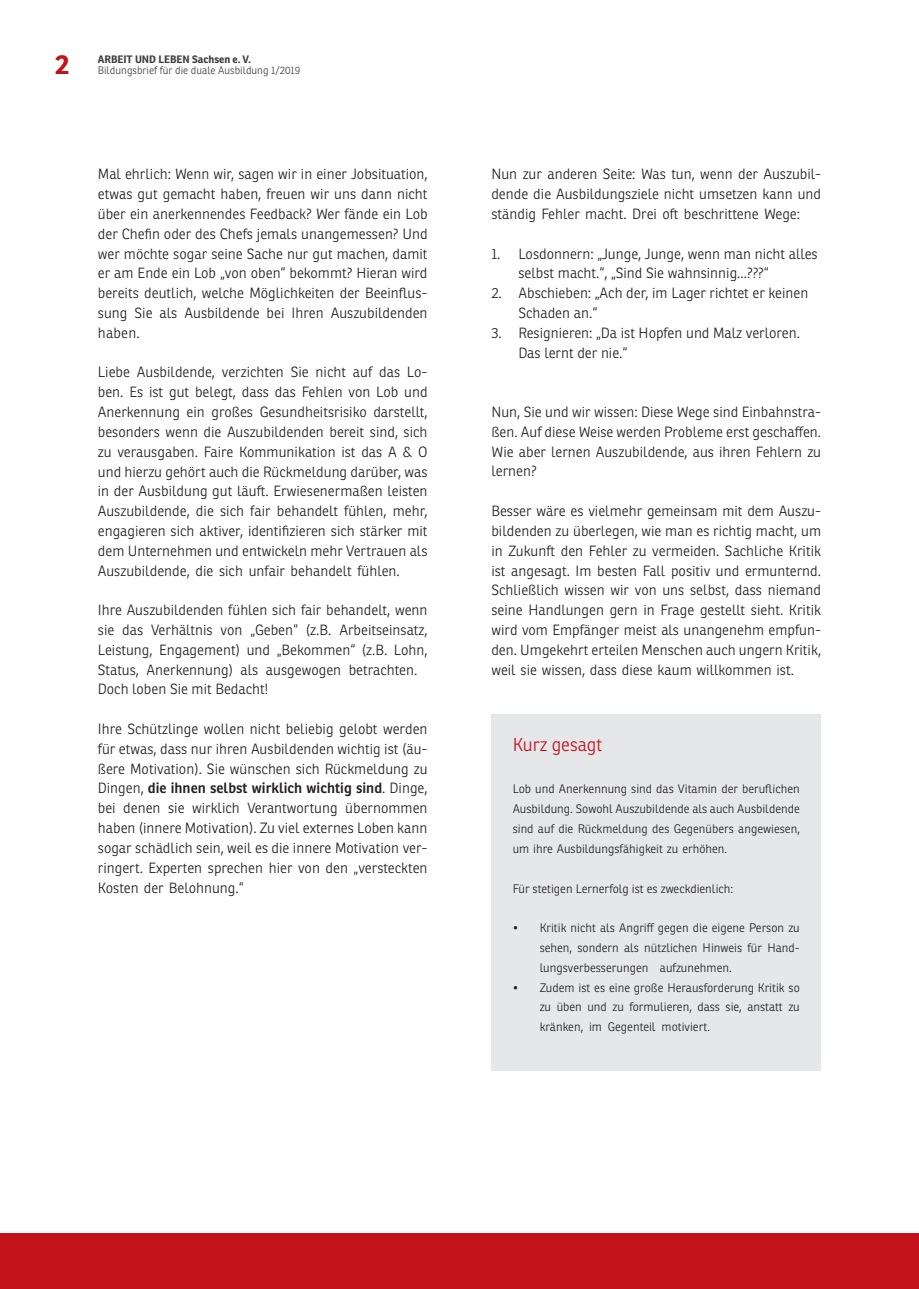
<style>
.page{position:relative;width:919px;height:1289px;background:#fff}
.page>*{position:absolute;margin:0;border:0;box-sizing:border-box;transform-origin:0 0}
.t1{font:700 27px "Ronnia";color:#c4121a}
.t2{font:300 18.15px "Ronnia";color:#c4121a}
.t3{font:300 14.4px/19.8px "Ronnia";color:#231f20;text-align:justify}
.t4{font:300 12px/19.8px "Ronnia";color:#231f20;text-align:justify}
.t5{font:300 10.5px "Ronnia";color:#3e3e3f}
.t6{font:700 10.5px "Ronnia";color:#3e3e3f}
.s1{font-weight:600}
</style>
<div class="page">
<div style="left:0;top:1233px;width:918px;height:55px;background:#c4121a"></div>
<div style="left:491px;top:714px;width:330px;height:356px;background:#e6e7e9"></div>
<h1 class="t1" style="left:55px;top:47px;width:16px">2</h1>
<p class="t6" style="left:98px;top:53px;width:155px">ARBEIT UND LEBEN Sachsen e. V.</p>
<p class="t5" style="left:98px;top:64px;width:204px">Bildungsbrief für die duale Ausbildung 1/2019</p>
<p class="t3" style="left:98px;top:164px;width:331px">Mal ehrlich: Wenn wir, sagen wir in einer Jobsituation, etwas gut gemacht haben, freuen wir uns dann nicht über ein anerkennendes Feedback? Wer fände ein Lob der Chefin oder des Chefs jemals unangemessen? Und wer möchte sogar seine Sache nur gut machen, damit er am Ende ein Lob „von oben“ bekommt? Hieran wird bereits deutlich, welche Möglichkeiten der Beeinflus&shy;sung Sie als Ausbildende bei Ihren Auszubildenden haben.</p>
<p class="t3" style="left:98px;top:362px;width:331px">Liebe Ausbildende, verzichten Sie nicht auf das Lo&shy;ben. Es ist gut belegt, dass das Fehlen von Lob und Anerkennung ein großes Gesundheitsrisiko darstellt, besonders wenn die Auszubildenden bereit sind, sich zu verausgaben. Faire Kommunikation ist das A &amp; O und hierzu gehört auch die Rückmeldung darüber, was in der Ausbildung gut läuft. Erwiesenermaßen leisten Auszubildende, die sich fair behandelt fühlen, mehr, engagieren sich aktiver, identifizieren sich stärker mit dem Unternehmen und entwickeln mehr Vertrauen als Auszubildende, die sich unfair behandelt fühlen.</p>
<p class="t3" style="left:98px;top:600px;width:331px;text-align:left">Ihre Auszubildenden fühlen sich fair behandelt, wenn sie das Verhältnis von „Geben“ (z.B. Arbeitseinsatz, Leistung, Engagement) und „Bekommen“ (z.B. Lohn, Status, Anerkennung) als ausgewogen betrachten.<br>Doch loben Sie mit Bedacht!</p>
<p class="t3" style="left:98px;top:719px;width:331px">Ihre Schützlinge wollen nicht beliebig gelobt werden für etwas, dass nur ihren Ausbildenden wichtig ist (äu&shy;ßere Motivation). Sie wünschen sich Rückmeldung zu Dingen, <span class="s1">die ihnen selbst wirklich wichtig sind</span>. Dinge, bei denen sie wirklich Verantwortung übernommen haben (innere Motivation). Zu viel externes Loben kann sogar schädlich sein, weil es die innere Motivation ver&shy;ringert. Experten sprechen hier von den „versteckten Kosten der Belohnung.“</p>
<p class="t3" style="left:491px;top:164px;width:331px">Nun zur anderen Seite: Was tun, wenn der Auszubil&shy;dende die Ausbildungsziele nicht umsetzen kann und ständig Fehler macht. Drei oft beschrittene Wege:</p>
<p class="t3" style="left:518px;top:243px;width:301px;text-indent:-27px">1. Losdonnern: „Junge, Junge, wenn man nicht alles selbst macht.“, „Sind Sie wahnsinnig...???“</p>
<p class="t3" style="left:518px;top:283px;width:291px;text-indent:-27px">2. Abschieben: „Ach der, im Lager richtet er keinen<br>Schaden an.“</p>
<p class="t3" style="left:518px;top:323px;width:283px;text-indent:-27px">3. Resignieren: „Da ist Hopfen und Malz verloren.<br>Das lernt der nie.“</p>
<p class="t3" style="left:491px;top:402px;width:331px">Nun, Sie und wir wissen: Diese Wege sind Einbahnstra&shy;ßen. Auf diese Weise werden Probleme erst geschaffen.<br>Wie aber lernen Auszubildende, aus ihren Fehlern zu lernen?</p>
<p class="t3" style="left:491px;top:501px;width:331px">Besser wäre es vielmehr gemeinsam mit dem Auszu&shy;bildenden zu überlegen, wie man es richtig macht, um in Zukunft den Fehler zu vermeiden. Sachliche Kritik ist angesagt. Im besten Fall positiv und ermunternd.<br>Schließlich wissen wir von uns selbst, dass niemand seine Handlungen gern in Frage gestellt sieht. Kritik wird vom Empfänger meist als unangenehm empfun&shy;den. Umgekehrt erteilen Menschen auch ungern Kritik, weil sie wissen, dass diese kaum willkommen ist.</p>
<p class="t2" style="left:512px;top:733px;width:91px">Kurz gesagt</p>
<p class="t4" style="left:512px;top:779px;width:289px">Lob und Anerkennung sind das Vitamin der beruflichen Ausbildung. Sowohl Auszubildende als auch Ausbildende sind auf die Rückmeldung des Gegenübers angewiesen, um ihre Ausbildungsfähigkeit zu erhöhen.</p>
<p class="t4" style="left:512px;top:878px;width:222px">Für stetigen Lernerfolg ist es zweckdienlich:</p>
<p class="t4" style="left:539px;top:917px;width:262px;text-indent:-27px">• Kritik nicht als Angriff gegen die eigene Person zu sehen, sondern als nützlichen Hinweis für Hand&shy;lungsverbesserungen aufzunehmen.</p>
<p class="t4" style="left:539px;top:977px;width:262px;text-indent:-27px">• Zudem ist es eine große Herausforderung Kritik so zu üben und zu formulieren, dass sie, anstatt zu kränken, im Gegenteil motiviert.</p>
</div>
